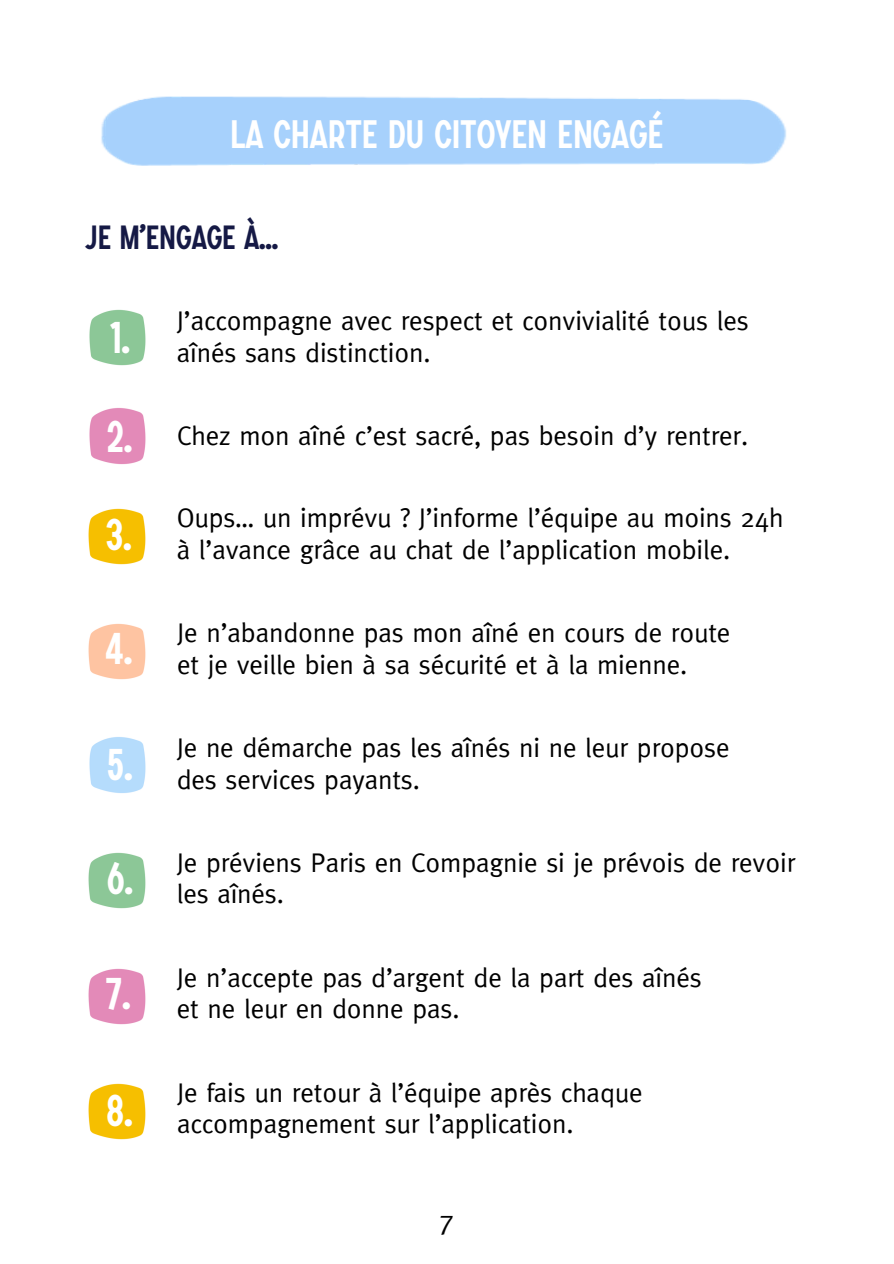
<style>
.page{position:relative;width:894px;height:1264px;background:#fff}
.page>*{position:absolute;margin:0;border:0;box-sizing:border-box;transform-origin:0 0}
.t1{font:500 43.65px "SONGER Condensed";color:#fff}
.t2{font:500 39px "SONGER Condensed";letter-spacing:-.005em;color:#fff}
.t3{font:500 33px "SONGER Condensed";letter-spacing:-.005em;color:#151945}
.t4{font:28.05px "Meta";color:#000}
.t5{font:27px/31.5px "Meta";letter-spacing:-.005em;color:#000}
</style>
<div class="page">
<img style="left:101px;top:96px;width:685px;height:70px">
<img style="left:89px;top:408px;width:57px;height:57px">
<img style="left:89px;top:309px;width:57px;height:57px">
<img style="left:88px;top:508px;width:58px;height:57px">
<img style="left:89px;top:737px;width:57px;height:56px">
<img style="left:88px;top:623px;width:58px;height:57px">
<img style="left:88px;top:852px;width:58px;height:57px">
<img style="left:88px;top:968px;width:58px;height:57px">
<img style="left:88px;top:1083px;width:58px;height:57px">
<h2 class="t2" style="left:230px;top:110px;width:434px">LA CHARTE DU CITOYEN ENGAGÉ</h2>
<p class="t3" style="left:85px;top:217px;width:194px">JE M’ENGAGE À...</p>
<h1 class="t1" style="left:110px;top:310px;width:22px">1.</h1>
<h1 class="t1" style="left:106px;top:409px;width:27px">2.</h1>
<h1 class="t1" style="left:105px;top:507px;width:28px">3.</h1>
<h1 class="t1" style="left:105px;top:621px;width:29px">4.</h1>
<h1 class="t1" style="left:107px;top:737px;width:27px">5.</h1>
<h1 class="t1" style="left:107px;top:851px;width:28px">6.</h1>
<h1 class="t1" style="left:105px;top:966px;width:27px">7.</h1>
<h1 class="t1" style="left:106px;top:1082px;width:28px">8.</h1>
<p class="t5" style="left:177px;top:306px;width:573px">J’accompagne avec respect et convivialité tous les aînés sans distinction.</p>
<p class="t5" style="left:177px;top:421px;width:572px">Chez mon aîné c’est sacré, pas besoin d’y rentrer.</p>
<p class="t5" style="left:177px;top:504px;width:608px">Oups… un imprévu ? J’informe l’équipe au moins 24h à l’avance grâce au chat de l’application mobile.</p>
<p class="t5" style="left:177px;top:618px;width:554px">Je n’abandonne pas mon aîné en cours de route et je veille bien à sa sécurité et à la mienne.</p>
<p class="t5" style="left:177px;top:733px;width:554px">Je ne démarche pas les aînés ni ne leur propose des services payants.</p>
<p class="t5" style="left:177px;top:848px;width:620px">Je préviens Paris en Compagnie si je prévois de revoir les aînés.</p>
<p class="t5" style="left:177px;top:963px;width:526px">Je n’accepte pas d’argent de la part des aînés et ne leur en donne pas.</p>
<p class="t5" style="left:177px;top:1077px;width:467px">Je fais un retour à l’équipe après chaque accompagnement sur l’application.</p>
<p class="t4" style="left:439px;top:1208px;width:17px">7</p>
</div>
